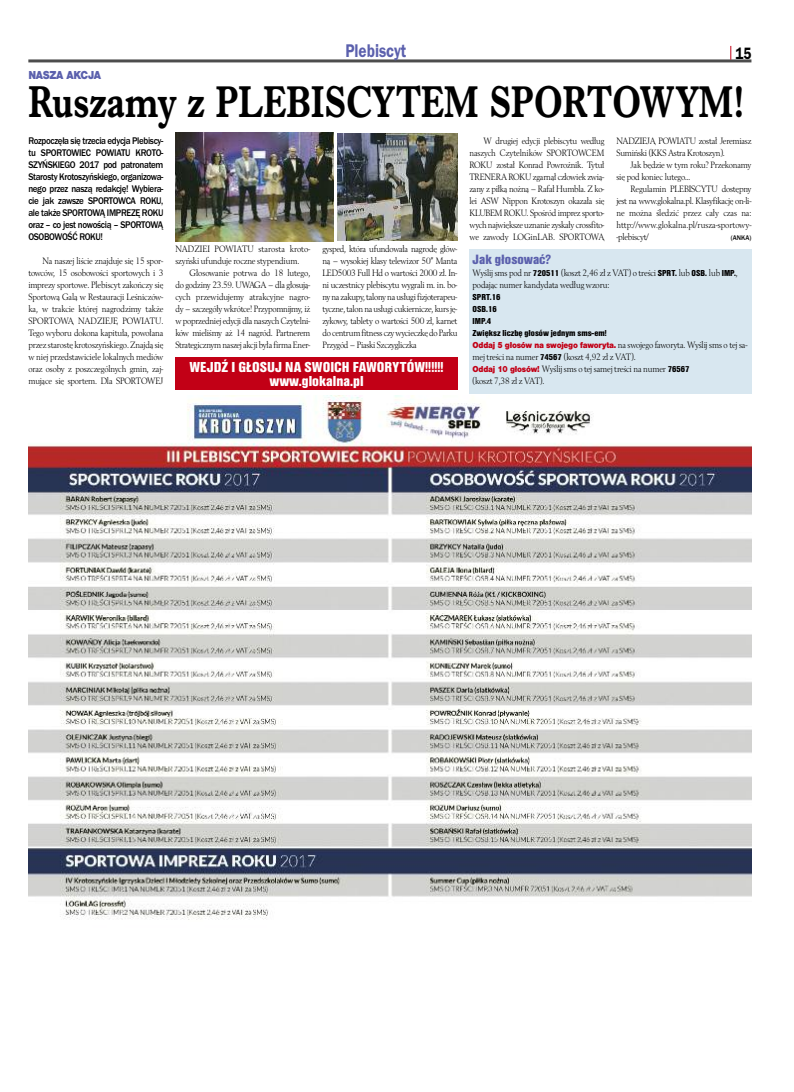
<style>
.page{position:relative;width:794px;height:1092px;background:#fff}
.page>*{position:absolute;margin:0;border:0;box-sizing:border-box;transform-origin:0 0}
.t1{font:700 46px "Imprint URWTCE";color:#000;scale:.8 1}
.t2{font:19px "Franklin Got URWTCE Dem";color:#5b60ad;scale:.8 1}
.t3{font:17px "Franklin Got URWTCE Dem";color:#000;scale:.8 1}
.t4{font:15px/14.4px "Nimbus San TCE Bla Con";color:#fff;text-align:center}
.t5{font:14px "Nimbus San TCE Bla Con";color:#5b60ad}
.t6{font:900 12px "Nimbus San TCE";letter-spacing:-.035em;color:#5b60ad;scale:.9 1}
.t7{font:500 10px/12px "Franklin Got URWTCE";letter-spacing:-.035em;color:#000;text-align:justify;scale:.9 1}
.t8{font:9.6px/12px "Berling TCE";letter-spacing:-.015em;color:#000;text-align:justify;scale:.9 1}
.t9{font:9px/12px "Nimbus San TCE Bla Con";color:#000}
.t10{font:500 7px "Franklin Got URWTCE";color:#000;scale:.95 1}
.s1{font-family:"Nimbus San TCE Bla Con";font-size:9px}
.s2{font-family:"Nimbus San TCE";font-weight:900;font-size:9px;color:#c20016}
</style>
<div class="page">
<hr style="left:28px;top:59px;width:723px;height:3px;background:#4d4d4d">
<svg style="left:730px;top:46px;width:1px;height:14px"></svg>
<img style="left:28px;top:396px;width:723px;height:524px">
<div style="left:468px;top:249px;width:283px;height:145px;background:#d8e7f0"></div>
<div style="left:175px;top:357px;width:283px;height:33px;background:#c20016"></div>
<img style="left:175px;top:133px;width:158px;height:109px">
<img style="left:337px;top:133px;width:121px;height:108px">
<h2 class="t2" style="left:345px;top:40px;width:77px">Plebiscyt</h2>
<h3 class="t3" style="left:735px;top:43px;width:21px">15</h3>
<p class="t6" style="left:28px;top:68px;width:82px">NASZA AKCJA</p>
<h1 class="t1" style="left:28px;top:74px;width:895px">Ruszamy z PLEBISCYTEM SPORTOWYM!</h1>
<p class="t7" style="left:28px;top:135px;width:151px">Rozpoczęła się trzecia edycja Plebiscy&shy;tu SPORTOWIEC POWIATU KROTO-SZYŃSKIEGO 2017 pod patronatem Starosty Krotoszyńskiego, organizowa&shy;nego przez naszą redakcję! Wybiera&shy;cie jak zawsze SPORTOWCA ROKU, ale także SPORTOWĄ IMPREZĘ ROKU oraz – co jest nowością – SPORTOWĄ OSOBOWOŚĆ ROKU!</p>
<p class="t8" style="left:28px;top:255px;width:151px;text-indent:14px">Na naszej liście znajduje się 15 spor&shy;towców, 15 osobowości sportowych i 3 imprezy sportowe. Plebiscyt zakończy się Sportową Galą w Restauracji Leśniczów&shy;ka, w trakcie której nagrodzimy także SPORTOWĄ NADZIEJĘ POWIATU.<br>Tego wyboru dokona kapituła, powołana przez starostę krotoszyńskiego. Znajdą się w niej przedstawiciele lokalnych mediów oraz osoby z poszczególnych gmin, zaj&shy;mujące się sportem. Dla SPORTOWEJ</p>
<p class="t8" style="left:175px;top:243px;width:151px">NADZIEI POWIATU starosta kroto&shy;szyński ufunduje roczne stypendium.</p>
<p class="t8" style="left:175px;top:267px;width:151px;text-indent:14px">Głosowanie potrwa do 18 lutego, do godziny 23.59. UWAGA – dla głosują&shy;cych przewidujemy atrakcyjne nagro&shy;dy – szczegóły wkrótce! Przypomnijmy, iż w poprzedniej edycji dla naszych Czytelni&shy;ków mieliśmy aż 14 nagród. Partnerem Strategicznym naszej akcji była firma Ener-</p>
<p class="t8" style="left:322px;top:243px;width:151px">gysped, która ufundowała nagrodę głów&shy;ną – wysokiej klasy telewizor 50” Manta LED5003 Full Hd o wartości 2000 zł. In&shy;ni uczestnicy plebiscytu wygrali m. in. bo&shy;nyna zakupy,talonynausługifizjoterapeu&shy;tyczne, talon na usługi cukiernicze, kurs ję&shy;zykowy, tablety o wartości 500 zł, karnet do centrumfitness czywycieczkędoParku Przygód – Piaski Szczygliczka</p>
<h3 class="t4" style="left:189px;top:359px;width:255px">WEJDŹ I GŁOSUJ NA SWOICH FAWORYTÓW!!!!!! www.glokalna.pl</h3>
<p class="t8" style="left:469px;top:135px;width:151px;text-indent:14px">W drugiej edycji plebiscytu według naszych Czytelników SPORTOWCEM ROKU został Konrad Powroźnik. Tytuł TRENERA ROKU zgarnął człowiek zwią&shy;zany z piłką nożną – Rafał Humbla. Z ko&shy;lei ASW Nippon Krotoszyn okazała się KLUBEM ROKU. Spośród imprez sporto&shy;wych największe uznanie zyskały crossfito&shy;we zawody LOGinLAB. SPORTOWĄ</p>
<p class="t8" style="left:616px;top:135px;width:151px">NADZIEJĄ POWIATU został Jeremiasz<br>Sumiński (KKS Astra Krotoszyn).</p>
<p class="t8" style="left:616px;top:159px;width:151px;text-indent:14px">Jak będzie w tym roku? Przekonamy się pod koniec lutego…</p>
<p class="t8" style="left:616px;top:183px;width:151px;text-indent:14px">Regulamin PLEBISCYTU dostępny jest na www.glokalna.pl. Klasyfikację on-li&shy;ne można śledzić przez cały czas na: http://www.glokalna.pl/rusza-sportowy--plebiscyt/</p>
<p class="t10" style="left:731px;top:233px;width:23px">(ANKA)</p>
<h3 class="t5" style="left:472px;top:251px;width:80px">Jak głosować?</h3>
<p class="t8" style="left:472px;top:267px;width:296px">Wyślij sms pod nr <span class="s1">720511</span> (koszt 2,46 zł z VAT) o treści <span class="s1">SPRT.</span> lub <span class="s1">OSB.</span> lub <span class="s1">IMP.</span>, podając numer kandydata według wzoru:</p>
<p class="t9" style="left:472px;top:291px;width:136px">SPRT.16<br>OSB.16<br>IMP.4<br>Zwiększ liczbę głosów jednym sms-em!</p>
<p class="t8" style="left:472px;top:339px;width:306px;text-align:left"><span class="s2">Oddaj 5 głosów na swojego faworyta.</span> na swojego faworyta. Wyślij sms o tej sa&shy;mej treści na numer <span class="s1">74567</span> (koszt 4,92 zł z VAT).<br><span class="s2">Oddaj 10 głosów!</span> Wyślij sms o tej samej treści na numer <span class="s1">76567<br></span>(koszt 7,38 zł z VAT).</p>
</div>
